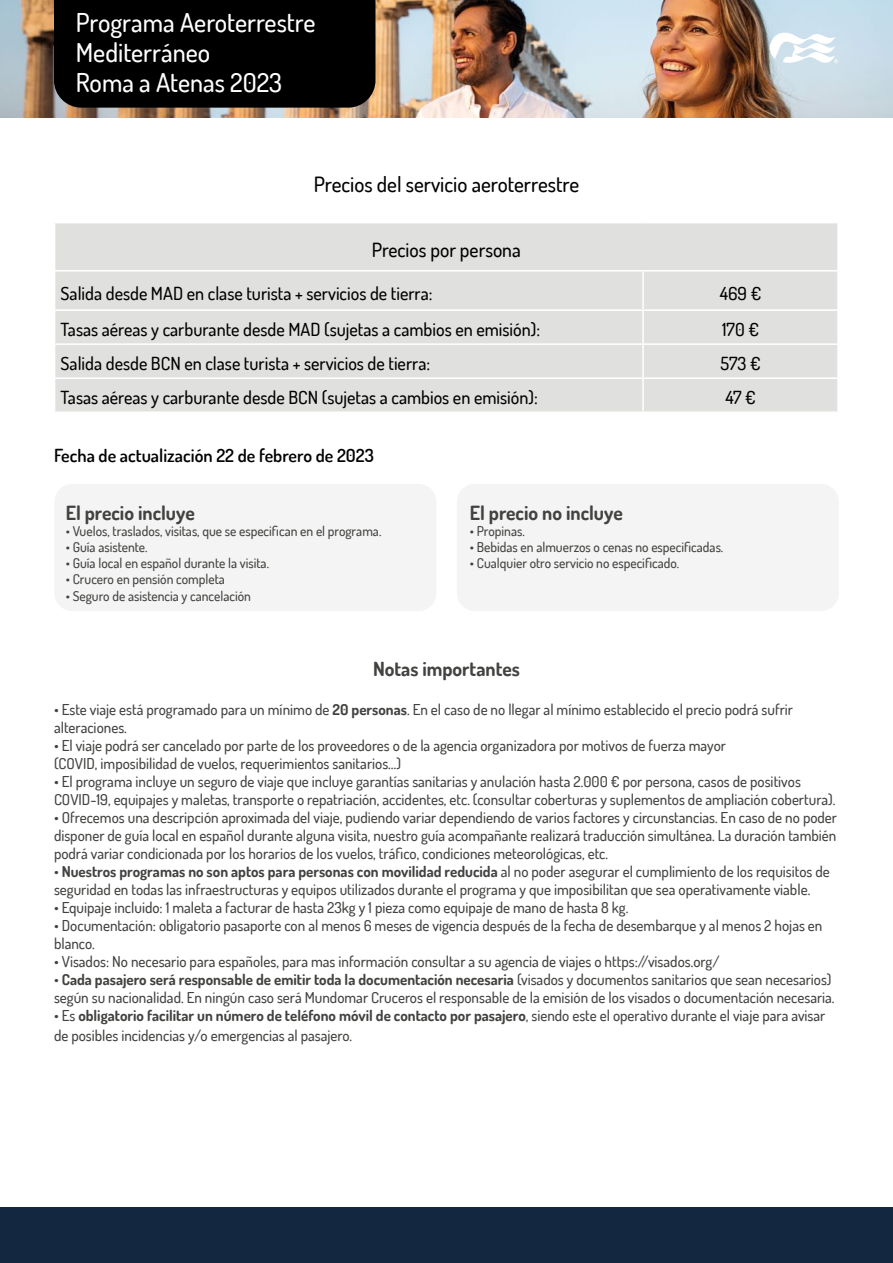
<style>
.page{position:relative;width:893px;height:1263px;background:#fff}
.page>*{position:absolute;margin:0;border:0;box-sizing:border-box;transform-origin:0 0}
.t1{font:500 25.95px/30px "Dosis";color:#fff}
.t2{font:500 21px "Dosis";color:#000}
.t3{font:700 19.5px "Dosis";color:#424340}
.t4{font:500 19.5px "Dosis";color:#000}
.t5{font:500 18px "Dosis";color:#000}
.t6{font:600 18px "Dosis";color:#000}
.t7{font:500 15px/18px "Dosis";color:#424340}
.t8{font:500 13.5px "Dosis";color:#424340}
.s1{font-weight:700}
</style>
<div class="page">
<img style="left:0;top:0;width:893px;height:118px">
<div style="left:0;top:1208px;width:893px;height:55px;background:#142740"></div>
<div style="left:54px;top:0;width:321px;height:108px;background:#000"></div>
<svg style="left:770px;top:31px;width:68px;height:38px"></svg>
<div style="left:54px;top:484px;width:383px;height:127px;background:#f4f4f4;border-radius:18px"></div>
<div style="left:457px;top:484px;width:382px;height:127px;background:#f4f4f4;border-radius:18px"></div>
<div style="left:55px;top:223px;width:783px;height:48px;background:#e0e1df"></div>
<div style="left:55px;top:272px;width:782px;height:139px;background:#e0e1df"></div>
<hr style="left:837px;top:223px;width:2px;height:47px;background:#fff">
<hr style="left:54px;top:270px;width:589px;height:2px;background:#fff">
<hr style="left:643px;top:270px;width:196px;height:2px;background:#fff">
<hr style="left:642px;top:272px;width:2px;height:37px;background:#fff">
<hr style="left:54px;top:309px;width:589px;height:2px;background:#fff">
<hr style="left:643px;top:309px;width:196px;height:2px;background:#fff">
<hr style="left:642px;top:311px;width:2px;height:32px;background:#fff">
<hr style="left:54px;top:343px;width:589px;height:2px;background:#fff">
<hr style="left:643px;top:343px;width:196px;height:2px;background:#fff">
<hr style="left:642px;top:345px;width:2px;height:32px;background:#fff">
<hr style="left:54px;top:377px;width:589px;height:2px;background:#fff">
<hr style="left:643px;top:377px;width:196px;height:2px;background:#fff">
<hr style="left:642px;top:379px;width:2px;height:32px;background:#fff">
<h1 class="t1" style="left:76px;top:6px;width:241px">Programa Aeroterrestre<br>Mediterráneo<br>Roma a Atenas 2023</h1>
<h2 class="t2" style="left:314px;top:171px;width:267px">Precios del servicio aeroterrestre</h2>
<h3 class="t4" style="left:372px;top:237px;width:151px">Precios por persona</h3>
<p class="t5" style="left:61px;top:281px;width:374px">Salida desde MAD en clase turista + servicios de tierra:</p>
<p class="t5" style="left:720px;top:281px;width:43px">469 €</p>
<p class="t5" style="left:61px;top:318px;width:481px">Tasas aéreas y carburante desde MAD (sujetas a cambios en emisión):</p>
<p class="t5" style="left:722px;top:318px;width:38px">170 €</p>
<p class="t5" style="left:61px;top:352px;width:371px">Salida desde BCN en clase turista + servicios de tierra:</p>
<p class="t5" style="left:720px;top:352px;width:42px">573 €</p>
<p class="t5" style="left:61px;top:386px;width:479px">Tasas aéreas y carburante desde BCN (sujetas a cambios en emisión):</p>
<p class="t5" style="left:725px;top:386px;width:32px">47 €</p>
<p class="t6" style="left:54px;top:443px;width:321px">Fecha de actualización 22 de febrero de 2023</p>
<h3 class="t3" style="left:66px;top:500px;width:131px">El precio incluye</h3>
<p class="t8" style="left:66px;top:522px;width:317px">• Vuelos, traslados, visitas, que se especifican en el programa.</p>
<p class="t8" style="left:66px;top:538px;width:83px">• Guía asistente.</p>
<p class="t8" style="left:66px;top:554px;width:205px">• Guía local en español durante la visita.</p>
<p class="t8" style="left:66px;top:571px;width:161px">• Crucero en pensión completa</p>
<p class="t8" style="left:66px;top:587px;width:187px">• Seguro de asistencia y cancelación</p>
<h3 class="t3" style="left:470px;top:500px;width:154px">El precio no incluye</h3>
<p class="t8" style="left:470px;top:522px;width:56px">• Propinas.</p>
<p class="t8" style="left:470px;top:538px;width:255px">• Bebidas en almuerzos o cenas no especificadas.</p>
<p class="t8" style="left:470px;top:554px;width:211px">• Cualquier otro servicio no especificado.</p>
<h3 class="t3" style="left:373px;top:656px;width:148px">Notas importantes</h3>
<p class="t7" style="left:54px;top:700px;width:740px">• Este viaje está programado para un mínimo de <span class="s1">20 personas</span>. En el caso de no llegar al mínimo establecido el precio podrá sufrir alteraciones.</p>
<p class="t7" style="left:54px;top:736px;width:673px">• El viaje podrá ser cancelado por parte de los proveedores o de la agencia organizadora por motivos de fuerza mayor (COVID, imposibilidad de vuelos, requerimientos sanitarios…)</p>
<p class="t7" style="left:54px;top:772px;width:783px">• El programa incluye un seguro de viaje que incluye garantías sanitarias y anulación hasta 2.000 € por persona, casos de positivos<br>COVID-19, equipajes y maletas, transporte o repatriación, accidentes, etc. (consultar coberturas y suplementos de ampliación cobertura).</p>
<p class="t7" style="left:54px;top:808px;width:785px;text-align:justify">• Ofrecemos una descripción aproximada del viaje, pudiendo variar dependiendo de varios factores y circunstancias. En caso de no poder disponer de guía local en español durante alguna visita, nuestro guía acompañante realizará traducción simultánea. La duración también podrá variar condicionada por los horarios de los vuelos, tráfico, condiciones meteorológicas, etc.</p>
<p class="t7" style="left:54px;top:862px;width:777px">• <span class="s1">Nuestros programas no son aptos para personas con movilidad reducida</span> al no poder asegurar el cumplimiento de los requisitos de seguridad en todas las infraestructuras y equipos utilizados durante el programa y que imposibilitan que sea operativamente viable.</p>
<p class="t7" style="left:54px;top:898px;width:576px">• Equipaje incluido: 1 maleta a facturar de hasta 23kg y 1 pieza como equipaje de mano de hasta 8 kg.</p>
<p class="t7" style="left:54px;top:916px;width:770px">• Documentación: obligatorio pasaporte con al menos 6 meses de vigencia después de la fecha de desembarque y al menos 2 hojas en blanco.</p>
<p class="t7" style="left:54px;top:952px;width:667px">• Visados: No necesario para españoles, para mas información consultar a su agencia de viajes o https://visados.org/</p>
<p class="t7" style="left:54px;top:970px;width:782px">• <span class="s1">Cada pasajero será responsable de emitir toda la documentación necesaria</span> (visados y documentos sanitarios que sean necesarios) según su nacionalidad. En ningún caso será Mundomar Cruceros el responsable de la emisión de los visados o documentación necesaria.</p>
<p class="t7" style="left:54px;top:1005px;width:773px;line-height:19.8px">• Es <span class="s1">obligatorio facilitar un número de teléfono móvil de contacto por pasajero</span>, siendo este el operativo durante el viaje para avisar de posibles incidencias y/o emergencias al pasajero.</p>
</div>
